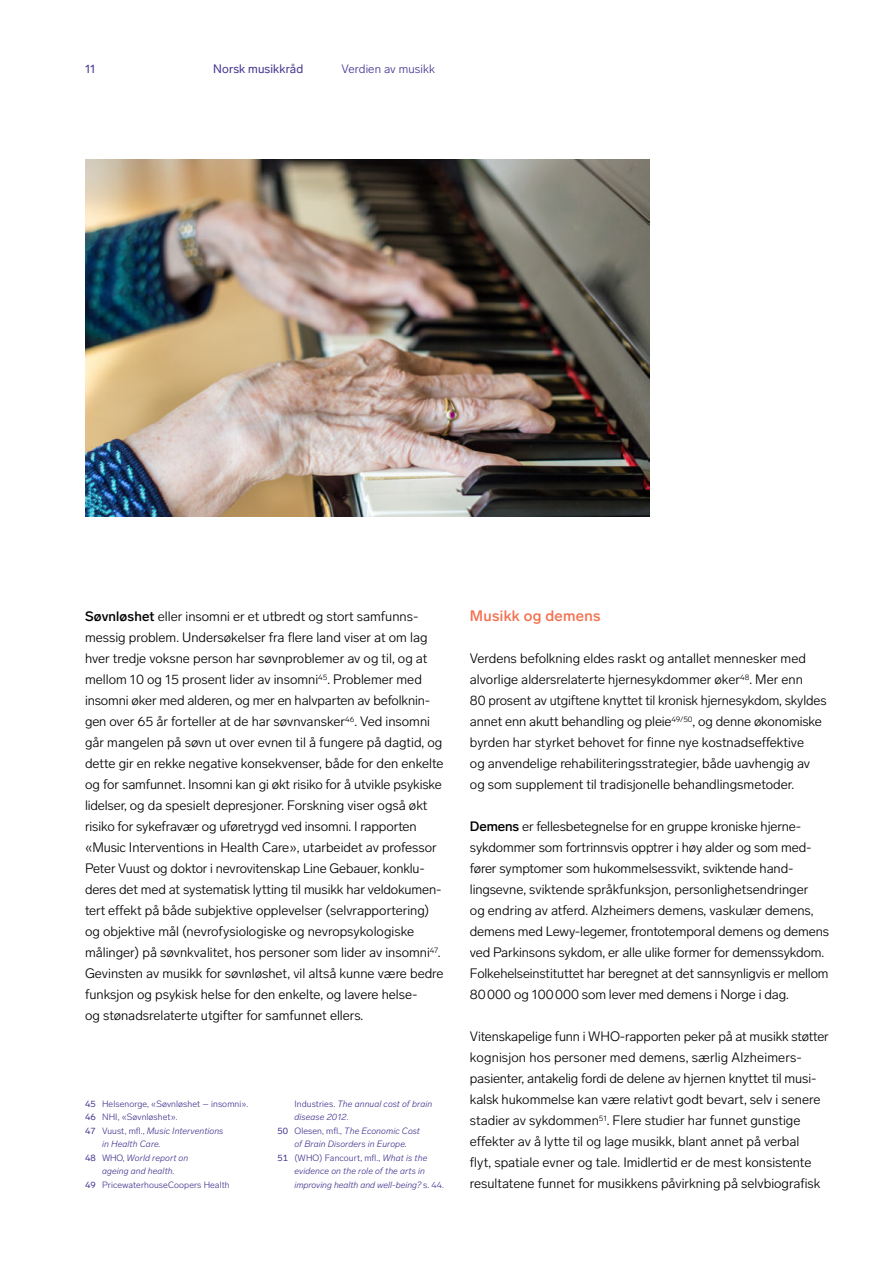
<style>
.page{position:relative;width:893px;height:1263px;background:#fff}
.page>*{position:absolute;margin:0;border:0;box-sizing:border-box;transform-origin:0 0}
.t1{font:500 15px "Lab Grotesque";letter-spacing:.02em;color:#f3704e}
.t2{font:300 13.5px/21px "Lab Grotesque";color:#000}
.t3{font:12px "Lab Grotesque";letter-spacing:.01em;color:#44368f}
.t4{font:300 12px "Lab Grotesque";letter-spacing:.01em;color:#44368f}
.t5{font:italic 300 9px "Lab Grotesque";letter-spacing:.01em;color:#44368f}
.t6{font:300 9px "Lab Grotesque";letter-spacing:.01em;color:#44368f}
.s1{font-weight:500}
.s2{font-weight:400}
.s3{font-weight:400;font-style:normal}
.s4{font-style:normal}
.s5{font-style:italic}
</style>
<div class="page">
<img style="left:85px;top:159px;width:564px;height:357px">
<p class="t3" style="left:85px;top:62px;width:12px">11</p>
<p class="t3" style="left:213px;top:63px;width:92px">Norsk musikkråd</p>
<p class="t4" style="left:342px;top:63px;width:95px">Verdien av musikk</p>
<p class="t2" style="left:85px;top:606px;width:360px"><span class="s1">Søvnløshet</span> eller insomni er et utbredt og stort samfunns&shy;messig problem. Undersøkelser fra flere land viser at om lag hver tredje voksne person har søvnproblemer av og til, og at mellom 10 og 15 prosent lider av insomni<sup>45</sup>. Problemer med insomni øker med alderen, og mer en halvparten av befolknin&shy;gen over 65 år forteller at de har søvnvansker<sup>46</sup>. Ved insomni går mangelen på søvn ut over evnen til å fungere på dagtid, og dette gir en rekke negative konsekvenser, både for den enkelte og for samfunnet. Insomni kan gi økt risiko for å utvikle psykiske lidelser, og da spesielt depresjoner. Forskning viser også økt risiko for sykefravær og uføretrygd ved insomni. I rapporten «Music Interventions in Health Care», utarbeidet av professor Peter Vuust og doktor i nevrovitenskap Line Gebauer, konklu&shy;deres det med at systematisk lytting til musikk har veldokumen&shy;tert effekt på både subjektive opplevelser (selvrapportering) og objektive mål (nevrofysiologiske og nevropsykologiske målinger) på søvnkvalitet, hos personer som lider av insomni<sup>47</sup>.<br>Gevinsten av musikk for søvnløshet, vil altså kunne være bedre funksjon og psykisk helse for den enkelte, og lavere helse-<br>og stønadsrelaterte utgifter for samfunnet ellers.</p>
<p class="t6" style="left:85px;top:1099px;width:165px"><span class="s2">45</span> Helsenorge, «Søvnløshet – insomni».</p>
<p class="t6" style="left:85px;top:1112px;width:94px"><span class="s2">46</span> NHI, «Søvnløshet».</p>
<p class="t5" style="left:85px;top:1127px;width:140px"><span class="s3">47</span> <span class="s4">Vuust, mfl.,</span> Music Interventions</p>
<p class="t5" style="left:102px;top:1140px;width:60px">in Health Care.</p>
<p class="t5" style="left:85px;top:1154px;width:105px"><span class="s3">48</span> <span class="s4">WHO,</span> World report on</p>
<p class="t5" style="left:102px;top:1167px;width:74px">ageing and health.</p>
<p class="t6" style="left:85px;top:1180px;width:146px"><span class="s2">49</span> PricewaterhouseCoopers Health</p>
<p class="t5" style="left:294px;top:1100px;width:139px"><span class="s4">Industries.</span> The annual cost of brain</p>
<p class="t5" style="left:294px;top:1113px;width:56px">disease 2012<span class="s4">.</span></p>
<p class="t5" style="left:277px;top:1127px;width:144px"><span class="s3">50</span> <span class="s4">Olesen, mfl.,</span> The Economic Cost</p>
<p class="t5" style="left:294px;top:1140px;width:114px">of Brain Disorders in Europe.</p>
<p class="t6" style="left:277px;top:1153px;width:151px"><span class="s2">51</span> (WHO) Fancourt, mfl., <span class="s5">What is the</span></p>
<p class="t5" style="left:294px;top:1167px;width:132px">evidence on the role of the arts in</p>
<p class="t5" style="left:294px;top:1181px;width:151px">improving health and well-being? <span class="s4">s. 44.</span></p>
<p class="t1" style="left:470px;top:609px;width:132px">Musikk og demens</p>
<p class="t2" style="left:470px;top:648px;width:358px">Verdens befolkning eldes raskt og antallet mennesker med alvorlige aldersrelaterte hjernesykdommer øker<sup>48</sup>. Mer enn<br>80 prosent av utgiftene knyttet til kronisk hjernesykdom, skyldes annet enn akutt behandling og pleie<sup>49/50</sup>, og denne økonomiske byrden har styrket behovet for finne nye kostnadseffektive<br>og anvendelige rehabiliteringsstrategier, både uavhengig av og som supplement til tradisjonelle behandlingsmetoder.</p>
<p class="t2" style="left:470px;top:816px;width:361px"><span class="s1">Demens</span> er fellesbetegnelse for en gruppe kroniske hjerne&shy;sykdommer som fortrinnsvis opptrer i høy alder og som med&shy;fører symptomer som hukommelsessvikt, sviktende hand&shy;lingsevne, sviktende språkfunksjon, personlighetsendringer<br>og endring av atferd. Alzheimers demens, vaskulær demens, demens med Lewy-legemer, frontotemporal demens og demens ved Parkinsons sykdom, er alle ulike former for demenssykdom.<br>Folkehelseinstituttet har beregnet at det sannsynligvis er mellom 80 000 og 100 000 som lever med demens i Norge i dag.</p>
<p class="t2" style="left:470px;top:1026px;width:360px">Vitenskapelige funn i WHO-rapporten peker på at musikk støtter kognisjon hos personer med demens, særlig Alzheimers&shy;pasienter, antakelig fordi de delene av hjernen knyttet til musi&shy;kalsk hukommelse kan være relativt godt bevart, selv i senere stadier av sykdommen<sup>51</sup>. Flere studier har funnet gunstige effekter av å lytte til og lage musikk, blant annet på verbal<br>flyt, spatiale evner og tale. Imidlertid er de mest konsistente resultatene funnet for musikkens påvirkning på selvbiografisk</p>
</div>
